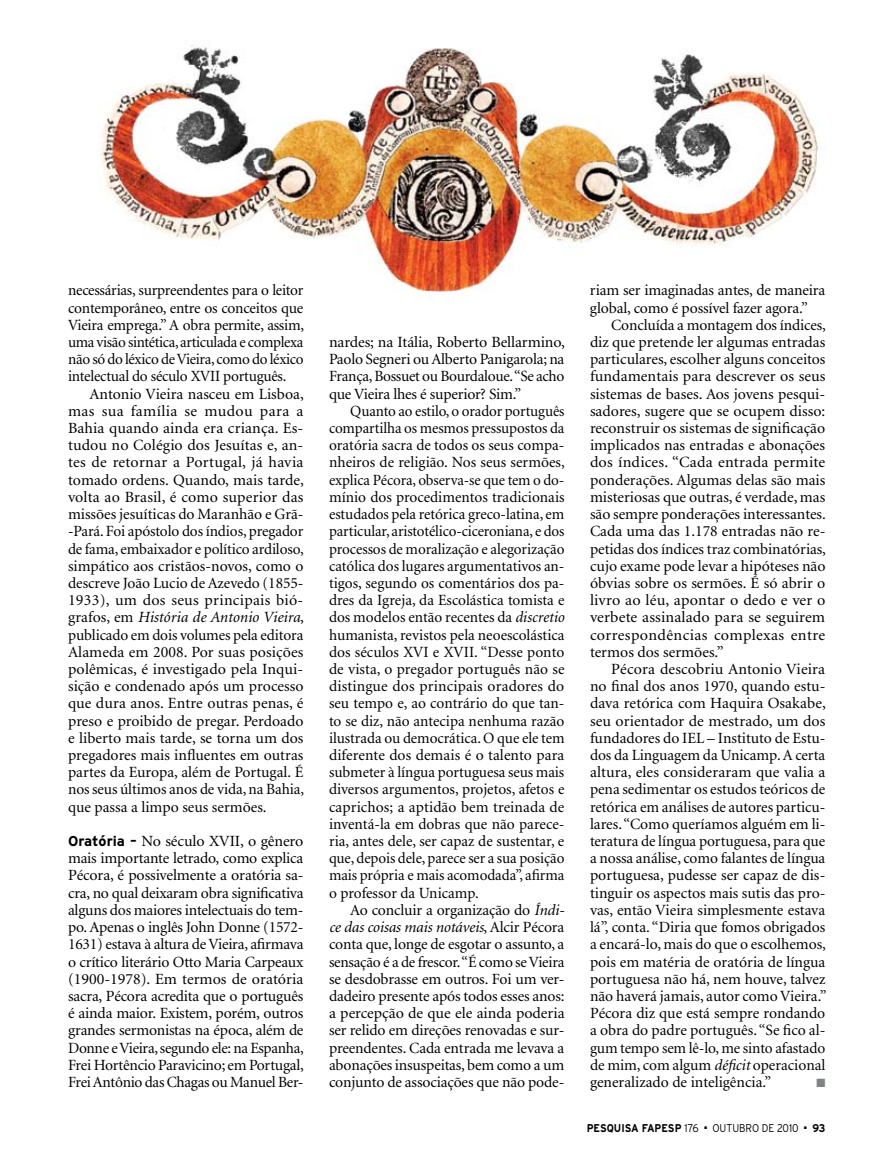
<style>
.page{position:relative;width:885px;height:1170px;background:#fff}
.page>*{position:absolute;margin:0;border:0;box-sizing:border-box;transform-origin:0 0}
.t1{font:15.6px/17.2px "Minion";color:#000;text-align:justify}
.t2{font:15.6px/17.2px "Minion";color:#000;text-align:justify;scale:.96 1}
.t3{font:12px "Zapf Dingbats ITC";color:#808285}
.t4{font:700 11.25px "Interstate";color:#000;scale:.9 1}
.t5{font:300 11.25px "Interstate";color:#000;scale:.9 1}
.s1{font-style:italic}
.s2{font-family:"Interstate";font-weight:700;font-size:14.25px}
.s3{font-weight:300}
</style>
<div class="page">
<img style="left:100px;top:45px;width:718px;height:248px">
<p class="t1" style="left:68px;top:282px;width:237px">necessárias, surpreendentes para o leitor contemporâneo, entre os conceitos que Vieira emprega.” A obra permite, assim, uma visão sintética, articulada e complexa não só do léxico de Vieira, como do léxico intelectual do século XVII português.</p>
<p class="t1" style="left:68px;top:385px;width:237px;text-align:left;text-indent:21px">Antonio Vieira nasceu em Lisboa, mas sua família se mudou para a Bahia quando ainda era criança. Es&shy;tudou no Colégio dos Jesuítas e, an&shy;tes de retornar a Portugal, já havia tomado ordens. Quando, mais tarde, volta ao Brasil, é como superior das missões jesuíticas do Maranhão e Grã--Pará. Foi apóstolo dos índios, pregador de fama, embaixador e político ardiloso, simpático aos cristãos-novos, como o descreve João Lucio de Azevedo (1855- 1933), um dos seus principais bió&shy;grafos, em <span class="s1">História de Antonio Vieira</span>, publicado em dois volumes pela editora Alameda em 2008. Por suas posições polêmicas, é investigado pela Inqui&shy;sição e condenado após um processo que dura anos. Entre outras penas, é preso e proibido de pregar. Perdoado e liberto mais tarde, se torna um dos pregadores mais influentes em outras partes da Europa, além de Portugal. É nos seus últimos anos de vida, na Bahia, que passa a limpo seus sermões.</p>
<p class="t1" style="left:68px;top:833px;width:237px"><span class="s2">Oratória –</span> No século XVII, o gênero mais importante letrado, como explica Pécora, é possivelmente a oratória sa&shy;cra, no qual deixaram obra significativa alguns dos maiores intelectuais do tem&shy;po. Apenas o inglês John Donne (1572- 1631) estava à altura de Vieira, afirmava o crítico literário Otto Maria Carpeaux (1900-1978). Em termos de oratória sacra, Pécora acredita que o português é ainda maior. Existem, porém, outros grandes sermonistas na época, além de Donne e Vieira, segundo ele: na Espanha, Frei Hortêncio Paravicino; em Portugal, Frei Antônio das Chagas ou Manuel Ber-</p>
<p class="t1" style="left:329px;top:334px;width:237px">nardes; na Itália, Roberto Bellarmino, Paolo Segneri ou Alberto Panigarola; na França, Bossuet ou Bourdaloue. “Se acho que Vieira lhes é superior? Sim.”</p>
<p class="t2" style="left:329px;top:403px;width:247px;text-indent:21px">Quanto ao estilo, o orador português compartilha os mesmos pressupostos da oratória sacra de todos os seus compa&shy;nheiros de religião. Nos seus sermões, explica Pécora, observa-se que tem o do&shy;mínio dos procedimentos tradicionais estudados pela retórica greco-latina, em particular, aristotélico-ciceroniana, e dos processos de moralização e alegorização católica dos lugares argumentativos an&shy;tigos, segundo os comentários dos pa&shy;dres da Igreja, da Escolástica tomista e dos modelos então recentes da <span class="s1">discretio </span>humanista, revistos pela neoescolástica dos séculos XVI e XVII. “Desse ponto de vista, o pregador português não se distingue dos principais oradores do seu tempo e, ao contrário do que tan&shy;to se diz, não antecipa nenhuma razão ilustrada ou democrática. O que ele tem diferente dos demais é o talento para submeter à língua portuguesa seus mais diversos argumentos, projetos, afetos e caprichos; a aptidão bem treinada de inventá-la em dobras que não parece&shy;ria, antes dele, ser capaz de sustentar, e que, depois dele, parece ser a sua posição mais própria e mais acomodada”, afirma o professor da Unicamp.</p>
<p class="t1" style="left:329px;top:901px;width:237px;text-indent:21px">Ao concluir a organização do <span class="s1">Índi&shy;ce das coisas mais notáveis</span>, Alcir Pécora conta que, longe de esgotar o assunto, a sensação é a de frescor. “É como se Vieira se desdobrasse em outros. Foi um ver&shy;dadeiro presente após todos esses anos: a percepção de que ele ainda poderia ser relido em direções renovadas e sur&shy;preendentes. Cada entrada me levava a abonações insuspeitas, bem como a um conjunto de associações que não pode-</p>
<p class="t1" style="left:590px;top:282px;width:237px">riam ser imaginadas antes, de maneira global, como é possível fazer agora.”</p>
<p class="t1" style="left:590px;top:317px;width:237px;text-indent:21px">Concluída a montagem dos índices, diz que pretende ler algumas entradas particulares, escolher alguns conceitos fundamentais para descrever os seus sistemas de bases. Aos jovens pesqui&shy;sadores, sugere que se ocupem disso: reconstruir os sistemas de significação implicados nas entradas e abonações dos índices. “Cada entrada permite ponderações. Algumas delas são mais misteriosas que outras, é verdade, mas são sempre ponderações interessantes.<br>Cada uma das 1.178 entradas não re&shy;petidas dos índices traz combinatórias, cujo exame pode levar a hipóteses não óbvias sobre os sermões. É só abrir o livro ao léu, apontar o dedo e ver o verbete assinalado para se seguirem correspondências complexas entre termos dos sermões.”</p>
<p class="t1" style="left:590px;top:661px;width:238px;text-indent:21px">Pécora descobriu Antonio Vieira no final dos anos 1970, quando estu&shy;dava retórica com Haquira Osakabe, seu orientador de mestrado, um dos fundadores do IEL – Instituto de Estu&shy;dos da Linguagem da Unicamp. A certa altura, eles consideraram que valia a pena sedimentar os estudos teóricos de retórica em análises de autores particu&shy;lares. “Como queríamos alguém em li&shy;teratura de língua portuguesa, para que a nossa análise, como falantes de língua portuguesa, pudesse ser capaz de dis&shy;tinguir os aspectos mais sutis das pro&shy;vas, então Vieira simplesmente estava lá”, conta. “Diria que fomos obrigados a encará-lo, mais do que o escolhemos, pois em matéria de oratória de língua portuguesa não há, nem houve, talvez não haverá jamais, autor como Vieira.” Pécora diz que está sempre rondando a obra do padre português. “Se fico al&shy;gum tempo sem lê-lo, me sinto afastado de mim, com algum <span class="s1">déficit</span> operacional generalizado de inteligência.”</p>
<p class="t3" style="left:816px;top:1077px;width:10px">■</p>
<p class="t4" style="left:586px;top:1121px;width:126px">PESQUISA FAPESP <span class="s3">176</span></p>
<p class="t5" style="left:704px;top:1121px;width:106px">■ OUTU BRO DE 2010</p>
<p class="t4" style="left:804px;top:1121px;width:25px">■ 93</p>
</div>
